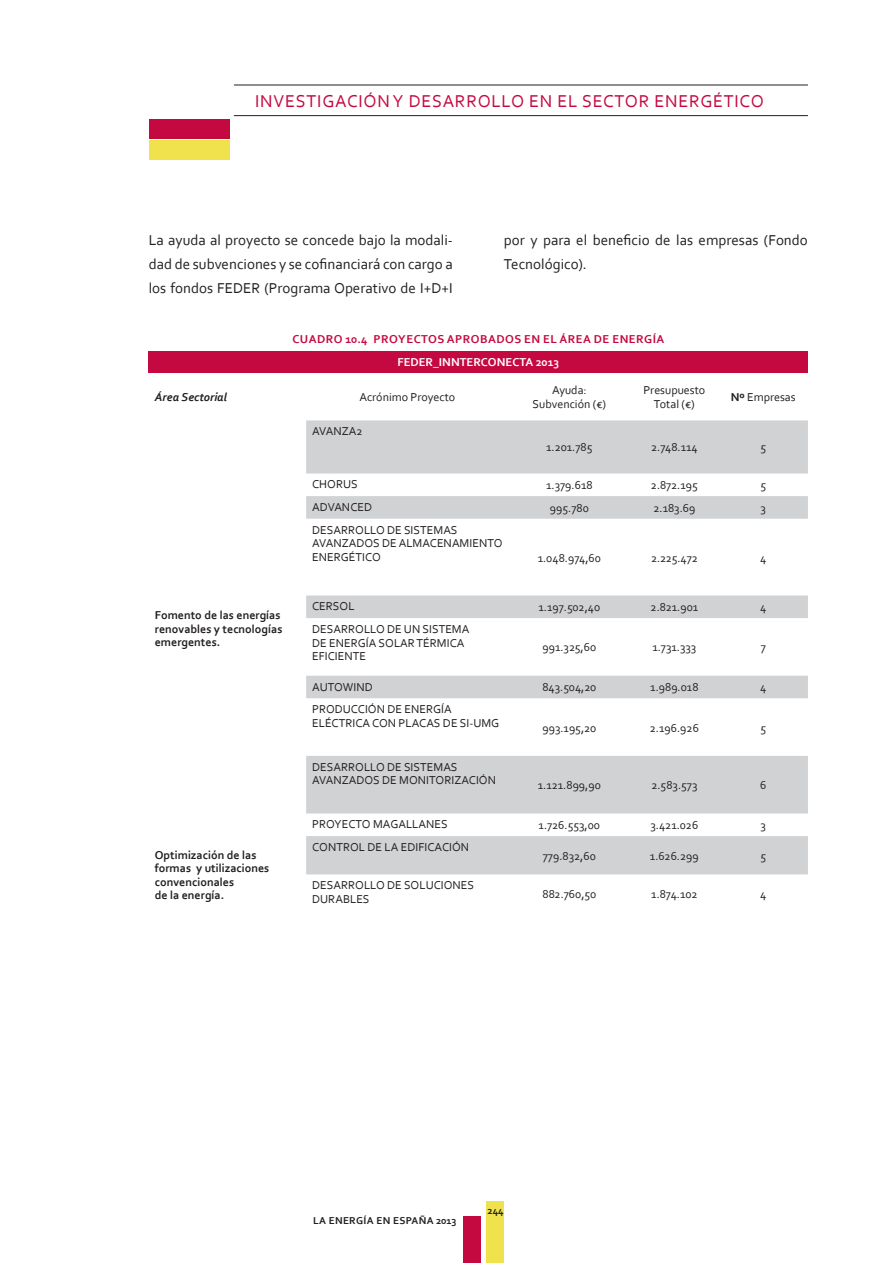
<style>
.page{position:relative;width:893px;height:1263px;background:#fff}
.page>*{position:absolute;margin:0;border:0;box-sizing:border-box;transform-origin:0 0}
.t1{font:18px "Corbel";letter-spacing:.04em;color:#c40941}
.textogeneral{font:15px/24px "Corbel";color:#231f20}
.tablatexto{font:12px/13.5px "Corbel";color:#231f20}
.tablatexto-2{font:700 12px/13.5px "Corbel";color:#231f20}
.graficotitulo{font:700 12px "Corbel";letter-spacing:.04em;color:#c40941}
.tablatexto-3{font:700 12px "Corbel";color:#fff}
.tablatexto-4{font:italic 700 12px "Corbel";color:#231f20}
.t2{font:700 10.5px "Corbel";letter-spacing:.03em;color:#231f20}
.s1{font-weight:700}
</style>
<div class="page">
<hr style="left:234px;top:85px;width:574px;height:1px;background:#231f20">
<hr style="left:234px;top:115px;width:574px;height:1px;background:#231f20">
<div style="left:149px;top:119px;width:81px;height:19px;background:#c40941"></div>
<div style="left:149px;top:140px;width:81px;height:19px;background:#f0e24c"></div>
<div style="left:463px;top:1216px;width:17px;height:47px;background:#c40941"></div>
<div style="left:487px;top:1201px;width:17px;height:62px;background:#f0e24c"></div>
<div style="left:149px;top:351px;width:659px;height:21px;background:#c40941"></div>
<svg style="left:306px;top:420px;width:502px;height:454px"></svg>
<h1 class="t1" style="left:255px;top:89px;width:510px">INVESTIGACIÓN Y DESARROLLO EN EL SECTOR ENERGÉTICO</h1>
<p class="textogeneral" style="left:504px;top:228px;width:306px">por y para el beneficio de las empresas (Fondo<br>Tecnológico).</p>
<p class="textogeneral" style="left:149px;top:228px;width:306px;text-align:justify">La ayuda al proyecto se concede bajo la modali&shy;dad de subvenciones y se cofinanciará con cargo a los fondos FEDER (Programa Operativo de I+D+I</p>
<p class="graficotitulo" style="left:292px;top:331px;width:373px">CUADRO 10.4 PROYECTOS APROBADOS EN EL ÁREA DE ENERGÍA</p>
<p class="tablatexto-3" style="left:397px;top:355px;width:163px">FEDER_INNTERCONECTA 2013</p>
<p class="tablatexto-4" style="left:155px;top:389px;width:74px">Área Sectorial</p>
<p class="tablatexto" style="left:359px;top:390px;width:97px">Acrónimo Proyecto</p>
<p class="tablatexto" style="left:533px;top:383px;width:75px;text-align:center">Ayuda:<br>Subvención (€)</p>
<p class="tablatexto" style="left:643px;top:383px;width:63px;text-align:center">Presupuesto<br>Total (€)</p>
<p class="tablatexto" style="left:731px;top:390px;width:66px"><span class="s1">Nº</span> Empresas</p>
<p class="tablatexto" style="left:312px;top:424px;width:52px">AVANZA2</p>
<p class="tablatexto" style="left:546px;top:440px;width:48px">1.201.785</p>
<p class="tablatexto" style="left:651px;top:440px;width:48px">2.748.114</p>
<p class="tablatexto" style="left:760px;top:440px;width:7px">5</p>
<p class="tablatexto-2" style="left:155px;top:608px;width:129px">Fomento de las energías renovables y tecnologías emergentes.</p>
<p class="tablatexto-2" style="left:155px;top:848px;width:116px">Optimización de las formas y utilizaciones convencionales<br>de la energía.</p>
<p class="tablatexto" style="left:312px;top:477px;width:47px">CHORUS</p>
<p class="tablatexto" style="left:546px;top:478px;width:48px">1.379.618</p>
<p class="tablatexto" style="left:651px;top:478px;width:48px">2.872.195</p>
<p class="tablatexto" style="left:760px;top:478px;width:7px">5</p>
<p class="tablatexto" style="left:312px;top:500px;width:61px">ADVANCED</p>
<p class="tablatexto" style="left:550px;top:501px;width:40px">995.780</p>
<p class="tablatexto" style="left:653px;top:501px;width:44px">2.183.69</p>
<p class="tablatexto" style="left:761px;top:501px;width:7px">3</p>
<p class="tablatexto" style="left:312px;top:523px;width:192px">DESARROLLO DE SISTEMAS<br>AVANZADOS DE ALMACENAMIENTO<br>ENERGÉTICO</p>
<p class="tablatexto" style="left:538px;top:550px;width:65px">1.048.974,60</p>
<p class="tablatexto" style="left:651px;top:550px;width:48px">2.225.472</p>
<p class="tablatexto" style="left:760px;top:550px;width:8px">4</p>
<p class="tablatexto" style="left:312px;top:599px;width:44px">CERSOL</p>
<p class="tablatexto" style="left:539px;top:600px;width:63px">1.197.502,40</p>
<p class="tablatexto" style="left:651px;top:600px;width:49px">2.821.901</p>
<p class="tablatexto" style="left:760px;top:600px;width:8px">4</p>
<p class="tablatexto" style="left:312px;top:622px;width:159px">DESARROLLO DE UN SISTEMA<br>DE ENERGÍA SOLAR TÉRMICA<br>EFICIENTE</p>
<p class="tablatexto" style="left:542px;top:640px;width:55px">991.325,60</p>
<p class="tablatexto" style="left:652px;top:640px;width:45px">1.731.333</p>
<p class="tablatexto" style="left:761px;top:640px;width:7px">7</p>
<p class="tablatexto" style="left:312px;top:680px;width:62px">AUTOWIND</p>
<p class="tablatexto" style="left:542px;top:680px;width:56px">843.504,20</p>
<p class="tablatexto" style="left:650px;top:680px;width:50px">1.989.018</p>
<p class="tablatexto" style="left:760px;top:680px;width:8px">4</p>
<p class="tablatexto" style="left:312px;top:702px;width:189px">PRODUCCIÓN DE ENERGÍA<br>ELÉCTRICA CON PLACAS DE SI-UMG</p>
<p class="tablatexto" style="left:542px;top:720px;width:55px">993.195,20</p>
<p class="tablatexto" style="left:650px;top:720px;width:51px">2.196.926</p>
<p class="tablatexto" style="left:760px;top:720px;width:7px">5</p>
<p class="tablatexto" style="left:312px;top:760px;width:185px">DESARROLLO DE SISTEMAS<br>AVANZADOS DE MONITORIZACIÓN</p>
<p class="tablatexto" style="left:538px;top:778px;width:64px">1.121.899,90</p>
<p class="tablatexto" style="left:651px;top:778px;width:48px">2.583.573</p>
<p class="tablatexto" style="left:760px;top:778px;width:8px">6</p>
<p class="tablatexto" style="left:312px;top:817px;width:137px">PROYECTO MAGALLANES</p>
<p class="tablatexto" style="left:539px;top:818px;width:63px">1.726.553,00</p>
<p class="tablatexto" style="left:650px;top:818px;width:49px">3.421.026</p>
<p class="tablatexto" style="left:761px;top:818px;width:7px">3</p>
<p class="tablatexto" style="left:312px;top:840px;width:159px">CONTROL DE LA EDIFICACIÓN</p>
<p class="tablatexto" style="left:543px;top:849px;width:55px">779.832,60</p>
<p class="tablatexto" style="left:650px;top:849px;width:50px">1.626.299</p>
<p class="tablatexto" style="left:760px;top:849px;width:7px">5</p>
<p class="tablatexto" style="left:312px;top:878px;width:163px">DESARROLLO DE SOLUCIONES<br>DURABLES</p>
<p class="tablatexto" style="left:542px;top:887px;width:55px">882.760,50</p>
<p class="tablatexto" style="left:651px;top:887px;width:48px">1.874.102</p>
<p class="tablatexto" style="left:760px;top:887px;width:8px">4</p>
<p class="t2" style="left:313px;top:1214px;width:145px">LA ENERGÍA EN ESPAÑA 2013</p>
<p class="t2" style="left:487px;top:1204px;width:18px">244</p>
</div>
